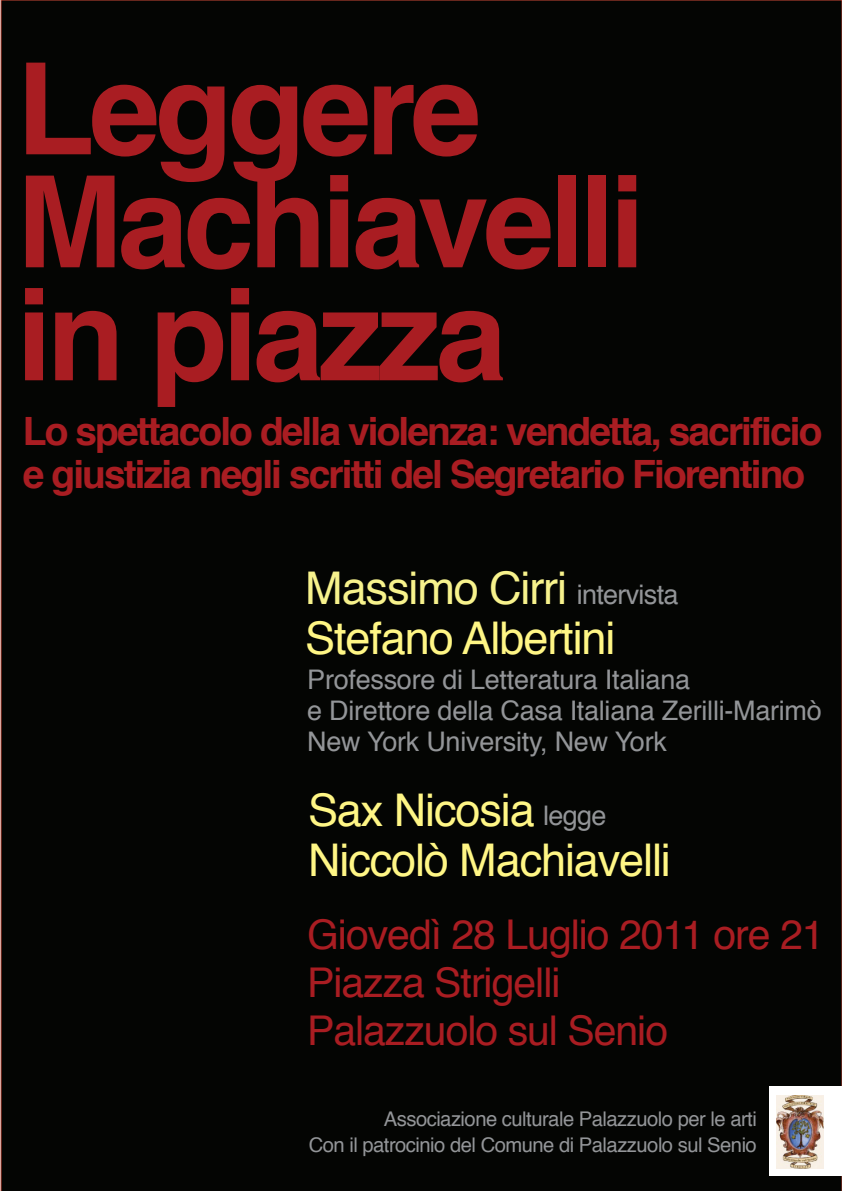
<style>
.page{position:relative;width:842px;height:1191px;background:#fff}
.page>*{position:absolute;margin:0;border:0;box-sizing:border-box;transform-origin:0 0}
.t1{font:700 127.3px/112.9px "Helvetica";letter-spacing:-.04em;color:#a91d22}
.t2{font:45.1px/50px "Helvetica";letter-spacing:-.025em;color:#fff685}
.t3{font:45.1px "Helvetica";letter-spacing:-.025em;color:#f7f28c}
.t4{font:41px/48px "Helvetica";letter-spacing:-.025em;color:#a91d22}
.t5{font:700 39px/43px "Helvetica";letter-spacing:-.05em;color:#a91d22}
.t6{font:27px/31px "Helvetica";letter-spacing:-.01em;color:#939598}
.t7{font:20.2px/25.6px "Helvetica";letter-spacing:-.025em;color:#939598;text-align:right}
</style>
<div class="page">
<div style="left:1px;top:0;width:841px;height:1191px;background:#040503"></div>
<div style="left:769px;top:1086px;width:73px;height:89px;background:#fff"></div>
<img style="left:776px;top:1095px;width:47px;height:73px">
<h1 class="t1" style="left:17px;top:55px;width:630px">Leggere<br>Machiavelli in piazza</h1>
<h3 class="t5" style="left:23px;top:411px;width:801px">Lo spettacolo della violenza: vendetta, sacrificio e giustizia negli scritti del Segretario Fiorentino</h3>
<h2 class="t3" style="left:305px;top:553px;width:263px">Massimo Cirri</h2>
<h2 class="t2" style="left:305px;top:614px;width:312px">Stefano Albertini</h2>
<p class="t6" style="left:577px;top:580px;width:103px">intervista</p>
<p class="t6" style="left:307px;top:665px;width:516px">Professore di Letteratura Italiana<br>e Direttore della Casa Italiana Zerilli-Marimò<br>New York University, New York</p>
<h2 class="t2" style="left:308px;top:786px;width:364px">Sax Nicosia<br>Niccolò Machiavelli</h2>
<p class="t6" style="left:543px;top:801px;width:65px">legge</p>
<h3 class="t4" style="left:307px;top:912px;width:519px">Giovedì 28 Luglio 2011 ore 21<br>Piazza Strigelli<br>Palazzuolo sul Senio</h3>
<p class="t7" style="left:309px;top:1106px;width:450px">Associazione culturale Palazzuolo per le arti<br>Con il patrocinio del Comune di Palazzuolo sul Senio</p>
</div>
